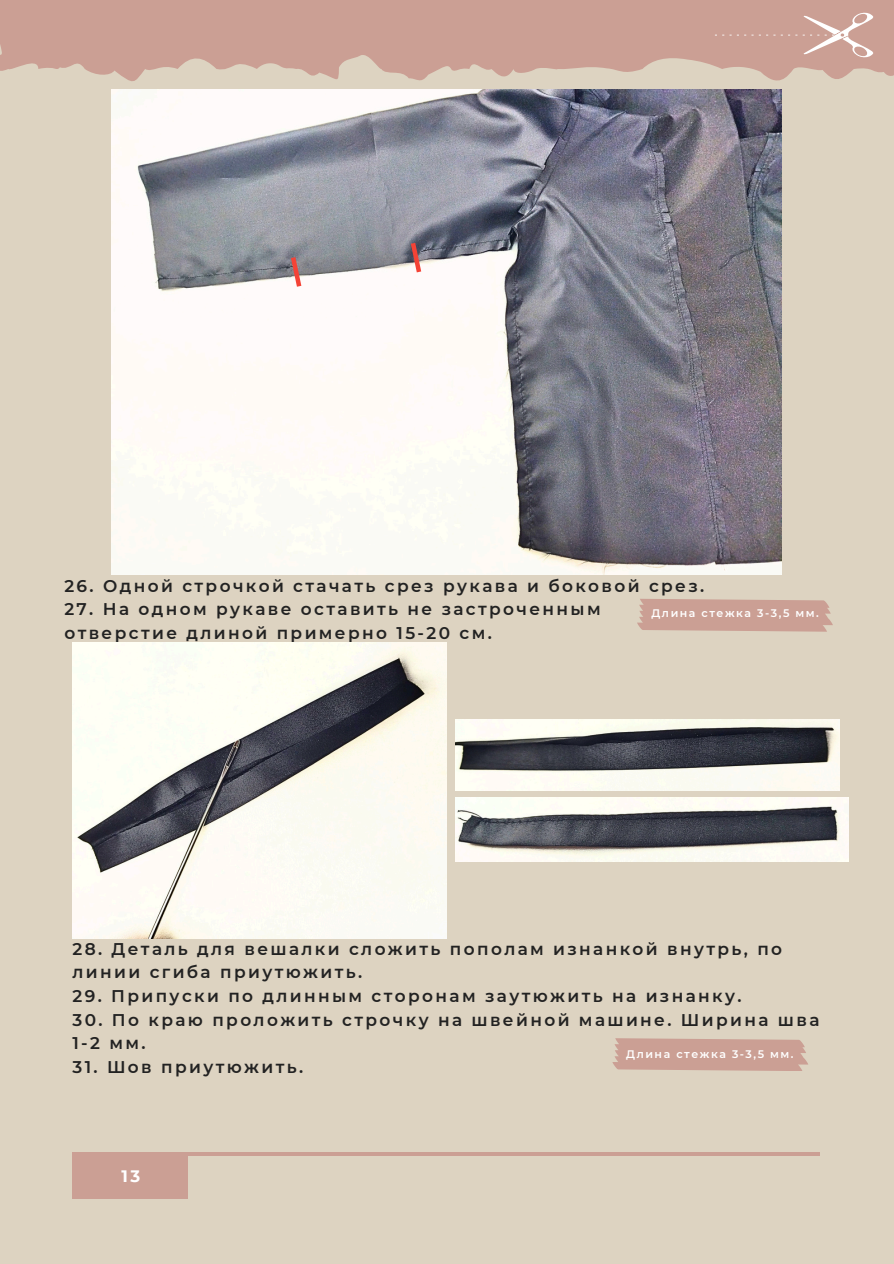
<style>
.page{position:relative;width:894px;height:1264px;background:#fff}
.page>*{position:absolute;margin:0;border:0;box-sizing:border-box;transform-origin:0 0}
.t1{font:600 16.95px/23.7px "Montserrat";letter-spacing:.14em;color:#222}
.t2{font:700 16.5px "Montserrat";color:#fff}
.t3{font:600 10.95px "Montserrat";letter-spacing:.14em;color:#fff}
</style>
<div class="page">
<div style="left:0;top:0;width:893px;height:1263px;background:#ddd3c1"></div>
<div style="left:72px;top:1152px;width:115px;height:46px;background:#cb9f94"></div>
<hr style="left:72px;top:1152px;width:747px;height:3px;background:#cb9f94">
<svg style="left:0;top:0;width:893px;height:81px;fill:#cb9f94"></svg>
<svg style="left:744px;top:12px;width:131px;height:46px;background:#d0a99f"></svg>
<svg style="left:722px;top:35px;width:16px;height:1px"></svg>
<svg style="left:637px;top:598px;width:195px;height:33px;background:#cca398"></svg>
<img style="left:112px;top:90px;width:669px;height:485px">
<svg style="left:288px;top:252px;width:16px;height:39px"></svg>
<svg style="left:407px;top:238px;width:17px;height:39px"></svg>
<img style="left:72px;top:642px;width:374px;height:296px">
<img style="left:455px;top:719px;width:384px;height:71px">
<img style="left:455px;top:797px;width:393px;height:65px">
<svg style="left:612px;top:1038px;width:196px;height:32px;background:#cca397"></svg>
<p class="t1" style="left:64px;top:573px;width:641px">26. Одной строчкой стачать срез рукава и боковой срез.</p>
<p class="t1" style="left:64px;top:597px;width:537px">27. На одном рукаве оставить не застроченным отверстие длиной примерно 15-20 см.</p>
<p class="t3" style="left:651px;top:607px;width:169px">Длина стежка 3-3,5 мм.</p>
<p class="t1" style="left:72px;top:936px;width:711px">28. Деталь для вешалки сложить пополам изнанкой внутрь, по линии сгиба приутюжить.</p>
<p class="t1" style="left:72px;top:984px;width:670px">29. Припуски по длинным сторонам заутюжить на изнанку.</p>
<p class="t1" style="left:72px;top:1007px;width:748px">30. По краю проложить строчку на швейной машине. Ширина шва<br>1-2 мм.</p>
<p class="t1" style="left:72px;top:1054px;width:232px">31. Шов приутюжить.</p>
<p class="t3" style="left:626px;top:1047px;width:169px">Длина стежка 3-3,5 мм.</p>
<p class="t2" style="left:122px;top:1166px;width:20px">13</p>
</div>
